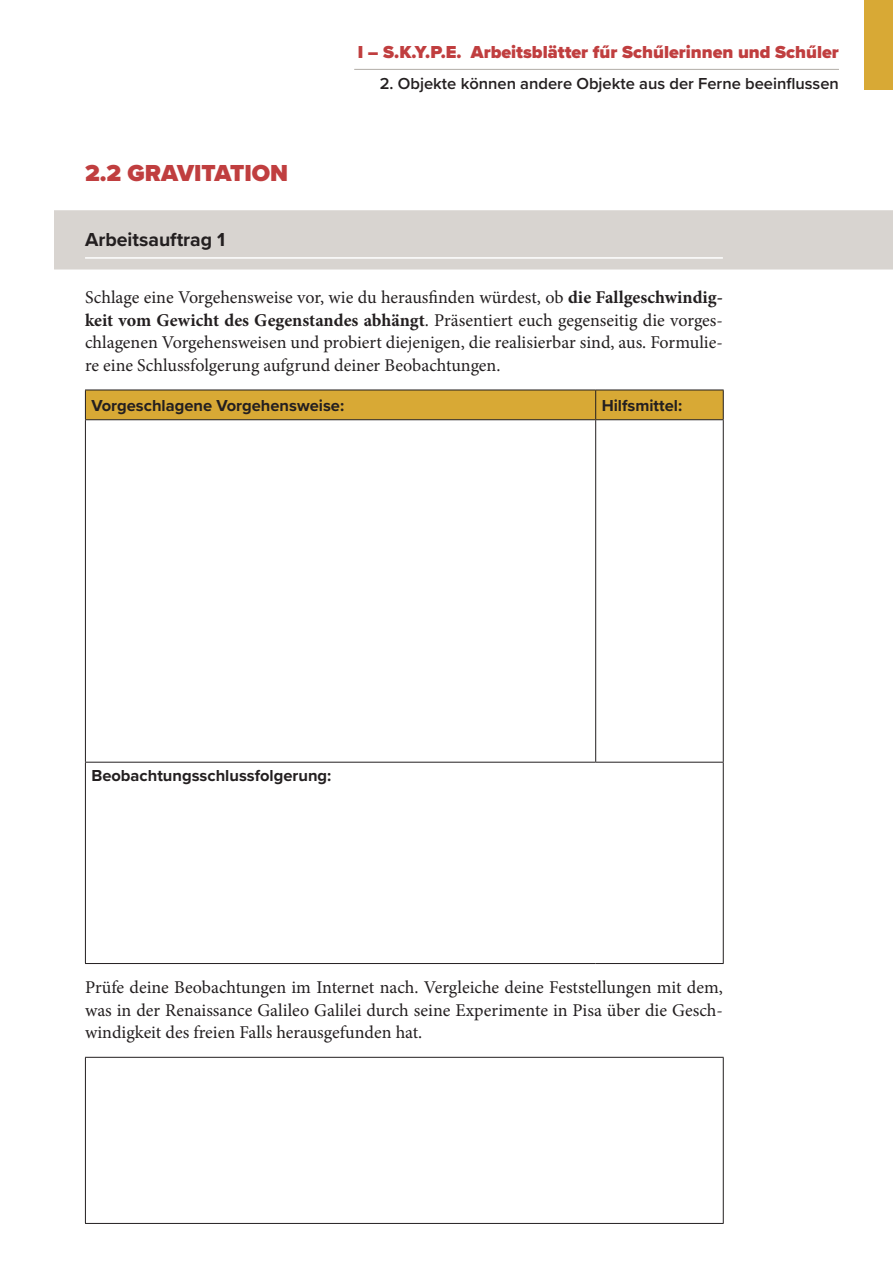
<style>
.page{position:relative;width:893px;height:1263px;background:#fff}
.page>*{position:absolute;margin:0;border:0;box-sizing:border-box;transform-origin:0 0}
.t1{font:900 24px "Proxima Nova";color:#c03e3f}
.t2{font:700 19.5px "Proxima Nova";color:#231f20}
.t3{font:18px/22.5px "Minion Pro";color:#231f20;text-align:justify}
.t4{font:900 18px "Proxima Nova";color:#c03e3f}
.t5{font:700 16.5px "Proxima Nova";color:#231f20}
.t6{font:600 16.5px "Proxima Nova";color:#231f20}
.s1{font-weight:700}
</style>
<div class="page">
<hr style="left:354px;top:69px;width:485px;height:1px;background:#b1ada7">
<div style="left:864px;top:0;width:29px;height:89px;background:#d8a935"></div>
<div style="left:54px;top:210px;width:839px;height:59px;background:#d8d4d0"></div>
<hr style="left:85px;top:257px;width:638px;height:2px;background:#fff">
<div style="left:85px;top:390px;width:639px;height:29px;background:#d8a935"></div>
<hr style="left:85px;top:419px;width:511px;height:1px;background:#231f20">
<hr style="left:85px;top:420px;width:1px;height:342px;background:#231f20">
<hr style="left:596px;top:419px;width:128px;height:1px;background:#231f20">
<hr style="left:595px;top:420px;width:1px;height:342px;background:#231f20">
<hr style="left:723px;top:420px;width:1px;height:342px;background:#231f20">
<hr style="left:85px;top:762px;width:511px;height:1px;background:#231f20">
<hr style="left:85px;top:762px;width:1px;height:201px;background:#231f20">
<hr style="left:596px;top:762px;width:128px;height:1px;background:#231f20">
<hr style="left:723px;top:762px;width:1px;height:201px;background:#231f20">
<hr style="left:85px;top:963px;width:511px;height:1px;background:#231f20">
<hr style="left:596px;top:963px;width:128px;height:1px;background:#231f20">
<hr style="left:85px;top:1057px;width:639px;height:1px;background:#231f20">
<hr style="left:85px;top:1058px;width:1px;height:165px;background:#231f20">
<hr style="left:723px;top:1058px;width:1px;height:165px;background:#231f20">
<hr style="left:85px;top:1223px;width:639px;height:1px;background:#231f20">
<h1 class="t1" style="left:85px;top:155px;width:205px">2.2 GRAVITATION</h1>
<p class="t2" style="left:85px;top:225px;width:142px">Arbeitsauftrag 1</p>
<p class="t4" style="left:358px;top:38px;width:483px">I – S.K.Y.P.E. Arbeitsblätter fűr Schűlerinnen und Schűler</p>
<p class="t6" style="left:380px;top:71px;width:461px">2. Objekte können andere Objekte aus der Ferne beeinflussen</p>
<p class="t3" style="left:85px;top:286px;width:639px">Schlage eine Vorgehensweise vor, wie du herausfinden würdest, ob <span class="s1">die Fallgeschwindig&shy;keit vom Gewicht des Gegenstandes abhängt</span>. Präsentiert euch gegenseitig die vorges&shy;chlagenen Vorgehensweisen und probiert diejenigen, die realisierbar sind, aus. Formulie&shy;re eine Schlussfolgerung aufgrund deiner Beobachtungen.</p>
<p class="t5" style="left:91px;top:394px;width:254px">Vorgeschlagene Vorgehensweise:</p>
<p class="t5" style="left:602px;top:394px;width:82px">Hilfsmittel:</p>
<p class="t5" style="left:91px;top:763px;width:241px">Beobachtungsschlussfolgerung:</p>
<p class="t3" style="left:85px;top:976px;width:639px">Prüfe deine Beobachtungen im Internet nach. Vergleiche deine Feststellungen mit dem, was in der Renaissance Galileo Galilei durch seine Experimente in Pisa über die Gesch&shy;windigkeit des freien Falls herausgefunden hat.</p>
</div>
